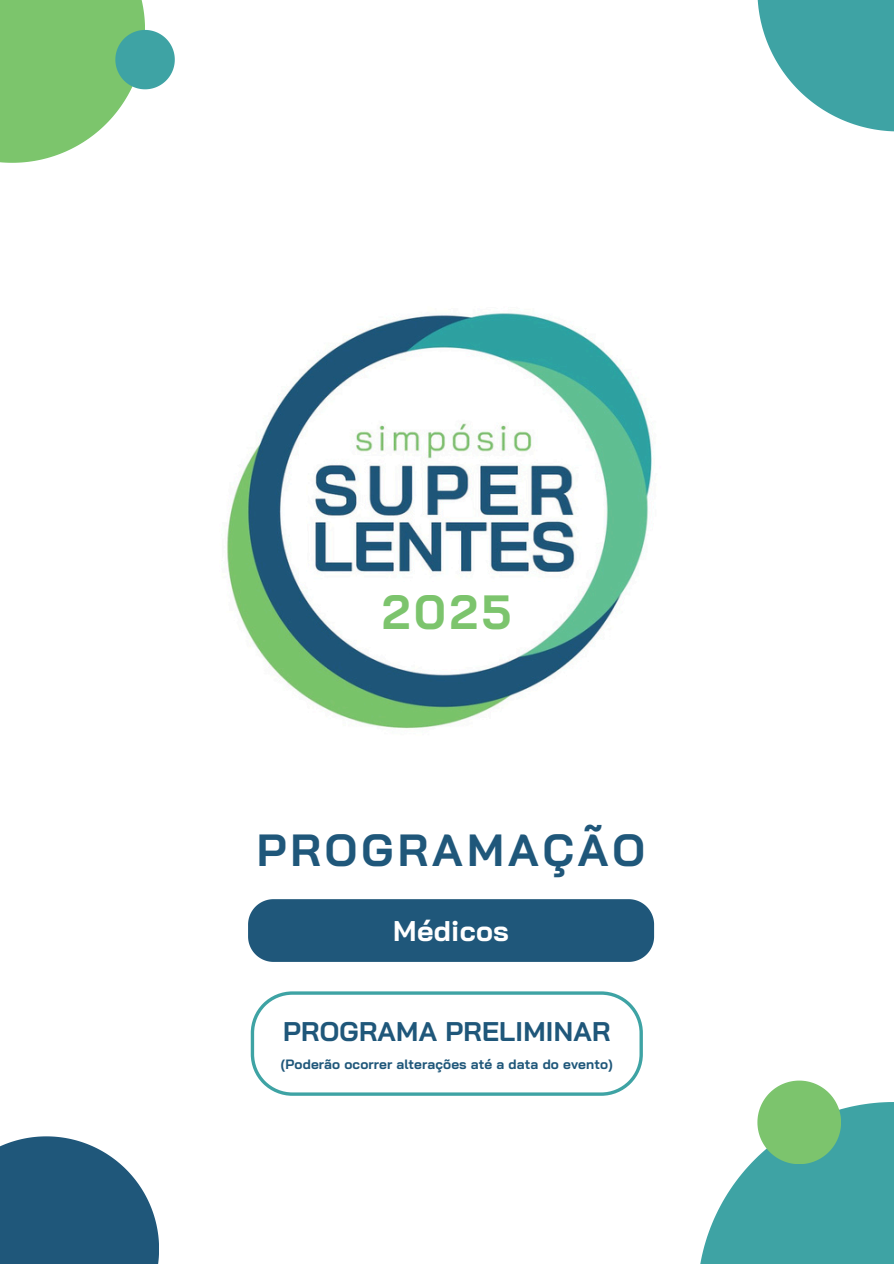
<style>
.page{position:relative;width:894px;height:1264px;background:#fff}
.page>*{position:absolute;margin:0;border:0;box-sizing:border-box;transform-origin:0 0}
.t1{font:700 48px "Bai Jamjuree";color:#7cc46d}
.t2{font:700 45px "Bai Jamjuree";letter-spacing:.09em;color:#1f577a}
.t3{font:700 28.5px "Bai Jamjuree";letter-spacing:.01em;color:#fff}
.t4{font:700 27px "Bai Jamjuree";letter-spacing:.01em;color:#1f577a}
.t5{font:700 13.5px "Bai Jamjuree";letter-spacing:.01em;color:#1f577a}
</style>
<div class="page">
<svg style="left:757px;top:0;width:136px;height:131px"></svg>
<svg style="left:0;top:1136px;width:159px;height:127px;background:#3f6f8d"></svg>
<svg style="left:0;top:0;width:175px;height:163px"></svg>
<svg style="left:700px;top:1080px;width:193px;height:183px"></svg>
<div style="left:248px;top:899px;width:406px;height:62px;background:#1f577a"></div>
<img style="left:226px;top:313px;width:426px;height:416px">
<svg style="left:251px;top:991px;width:391px;height:104px"></svg>
<p class="t1" style="left:382px;top:581px;width:131px">2025</p>
<p class="t2" style="left:257px;top:821px;width:389px">PROGRAMAÇÃO</p>
<p class="t3" style="left:393px;top:912px;width:117px">Médicos</p>
<p class="t4" style="left:283px;top:1013px;width:328px">PROGRAMA PRELIMINAR</p>
<h1 class="t5" style="left:281px;top:1055px;width:333px">(Poderão ocorrer alterações até a data do evento)</h1>
</div>
